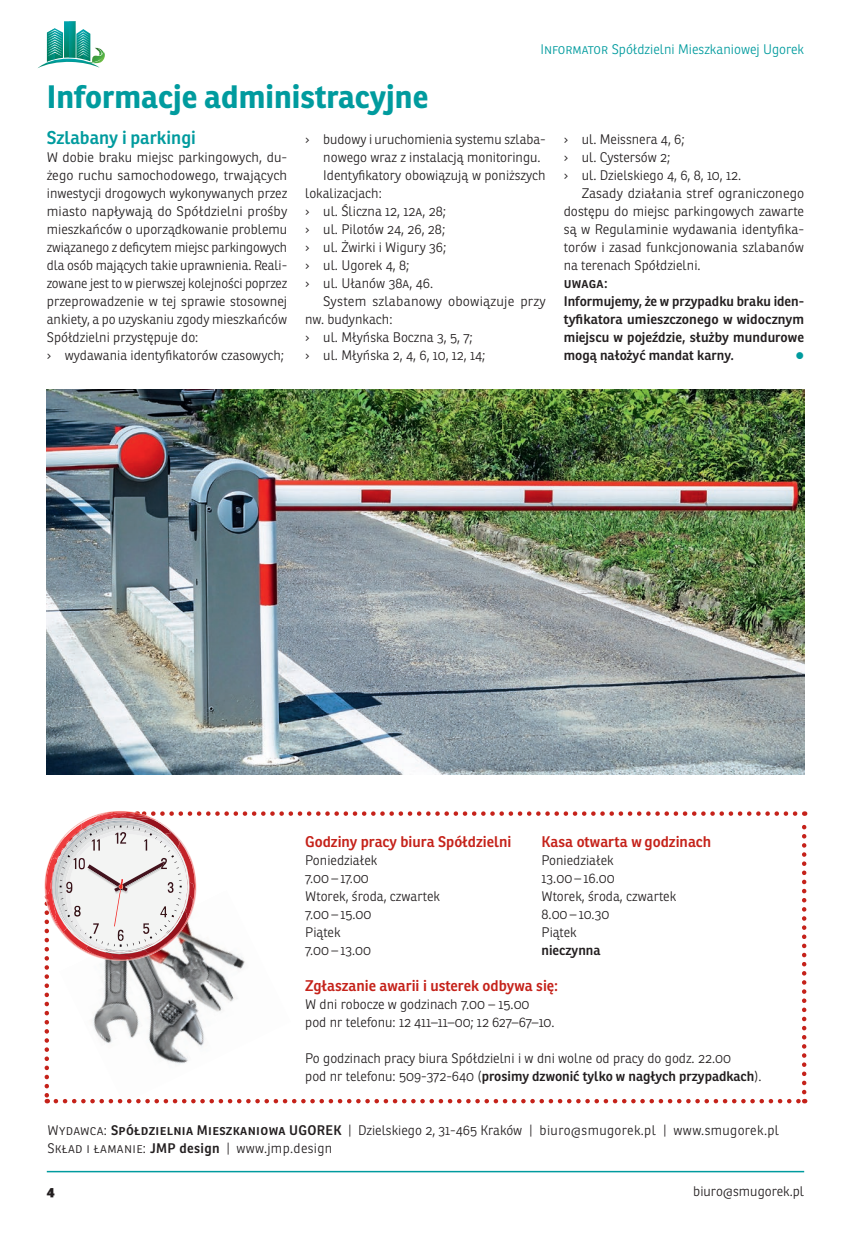
<style>
.page{position:relative;width:851px;height:1234px;background:#fff}
.page>*{position:absolute;margin:0;border:0;box-sizing:border-box;transform-origin:0 0}
.t1{font:700 31.5px "Ronnia";color:#009b9e}
.t2{font:600 18px "Ronnia";color:#009b9e}
.t3{font:600 15px "Ronnia";color:#c5221a}
.t4{font:300 13.5px/18px "Ronnia";color:#231f20}
.t5{font:600 13.5px/18px "Ronnia";color:#231f20}
.t6{font:300 13.5px/18px "Ronnia";letter-spacing:.025em;color:#231f20}
.t7{font:300 13.5px "Ronnia";color:#009b9e}
.t8{font:800 13.5px "Ronnia";color:#231f20}
.t9{font:12px "Wingdings";color:#009b9e}
.s1{font-weight:600}
</style>
<div class="page">
<svg style="left:38px;top:21px;width:67px;height:47px"></svg>
<hr style="left:47px;top:1170px;width:757px;height:1px;background:#009b9e">
<img style="left:47px;top:389px;width:757px;height:385px">
<svg style="left:44px;top:811px;width:762px;height:292px"></svg>
<p class="t7" style="left:540px;top:41px;width:265px">Informator Spółdzielni Mieszkaniowej Ugorek</p>
<h1 class="t1" style="left:47px;top:77px;width:383px">Informacje administracyjne</h1>
<h2 class="t2" style="left:47px;top:126px;width:151px">Szlabany i parkingi</h2>
<p class="t4" style="left:47px;top:148px;width:243px">W dobie braku miejsc parkingowych, du&shy;żego ruchu samochodowego, trwających inwestycji drogowych wykonywanych przez miasto napływają do Spółdzielni prośby mieszkańców o uporządkowanie problemu związanego z deficytem miejsc parkingowych dla osób mających takie uprawnienia. Reali&shy;zowane jest to w pierwszej kolejności poprzez przeprowadzenie w tej sprawie stosownej ankiety, a po uzyskaniu zgody mieszkańców Spółdzielni przystępuje do:<br>› wydawania identyfikatorów czasowych;</p>
<p class="t4" style="left:305px;top:130px;width:242px">› budowy i uruchomienia systemu szlaba-</p>
<p class="t4" style="left:323px;top:148px;width:219px">nowego wraz z instalacją monitoringu.</p>
<p class="t4" style="left:323px;top:166px;width:224px">Identyfikatory obowiązują w poniższych</p>
<p class="t4" style="left:305px;top:184px;width:78px">lokalizacjach:</p>
<p class="t4" style="left:305px;top:202px;width:142px">› ul. Śliczna 12, 12a, 28;</p>
<p class="t4" style="left:305px;top:220px;width:141px">› ul. Pilotów 24, 26, 28;</p>
<p class="t4" style="left:305px;top:238px;width:142px">› ul. Żwirki i Wigury 36;</p>
<p class="t4" style="left:305px;top:256px;width:105px">› ul. Ugorek 4, 8;</p>
<p class="t4" style="left:305px;top:274px;width:129px">› ul. Ułanów 38a, 46.</p>
<p class="t4" style="left:323px;top:292px;width:224px">System szlabanowy obowiązuje przy</p>
<p class="t4" style="left:305px;top:310px;width:89px">nw. budynkach:</p>
<p class="t4" style="left:305px;top:328px;width:169px">› ul. Młyńska Boczna 3, 5, 7;</p>
<p class="t4" style="left:305px;top:346px;width:181px">› ul. Młyńska 2, 4, 6, 10, 12, 14;</p>
<p class="t4" style="left:563px;top:130px;width:122px">› ul. Meissnera 4, 6;</p>
<p class="t4" style="left:563px;top:148px;width:108px">› ul. Cystersów 2;</p>
<p class="t4" style="left:563px;top:166px;width:179px">› ul. Dzielskiego 4, 6, 8, 10, 12.</p>
<p class="t4" style="left:581px;top:184px;width:224px">Zasady działania stref ograniczonego</p>
<p class="t4" style="left:563px;top:202px;width:242px">dostępu do miejsc parkingowych zawarte</p>
<p class="t4" style="left:563px;top:220px;width:242px">są w Regulaminie wydawania identyfika-</p>
<p class="t4" style="left:563px;top:238px;width:242px">torów i zasad funkcjonowania szlabanów</p>
<p class="t4" style="left:563px;top:256px;width:138px">na terenach Spółdzielni.</p>
<p class="t5" style="left:563px;top:274px;width:242px">uwaga:<br>Informujemy, że w przypadku braku iden&shy;tyfikatora umieszczonego w widocznym miejscu w pojeździe, służby mundurowe mogą nałożyć mandat karny.</p>
<p class="t9" style="left:795px;top:349px;width:10px">●</p>
<p class="t3" style="left:305px;top:831px;width:208px">Godziny pracy biura Spółdzielni</p>
<p class="t4" style="left:305px;top:850px;width:136px">Poniedziałek<br>7.00 – 17.00<br>Wtorek, środa, czwartek<br>7.00 – 15.00<br>Piątek<br>7.00 – 13.00</p>
<p class="t3" style="left:541px;top:831px;width:171px">Kasa otwarta w godzinach</p>
<p class="t4" style="left:541px;top:850px;width:136px">Poniedziałek<br>13.00 – 16.00<br>Wtorek, środa, czwartek<br>8.00 – 10.30<br>Piątek</p>
<p class="t5" style="left:541px;top:940px;width:61px">nieczynna</p>
<p class="t3" style="left:305px;top:975px;width:254px">Zgłaszanie awarii i usterek odbywa się:</p>
<p class="t4" style="left:305px;top:994px;width:251px">W dni robocze w godzinach 7.00 – 15.00<br>pod nr telefonu: 12 411–11–00; 12 627–67–10.</p>
<p class="t4" style="left:305px;top:1048px;width:458px">Po godzinach pracy biura Spółdzielni i w dni wolne od pracy do godz. 22.00<br>pod nr telefonu: 509-372-640 (<span class="s1">prosimy dzwonić tylko w nagłych przypadkach</span>).</p>
<p class="t6" style="left:47px;top:1120px;width:733px">Wydawca: <span class="s1">Spółdzielnia Mieszkaniowa UGOREK</span> | Dzielskiego 2, 31-465 Kraków | biuro@smugorek.pl | www.smugorek.pl<br>Skład i łamanie: <span class="s1">JMP design</span> | www.jmp.design</p>
<p class="t8" style="left:47px;top:1182px;width:9px">4</p>
<p class="t4" style="left:693px;top:1182px;width:112px">biuro@smugorek.pl</p>
</div>
